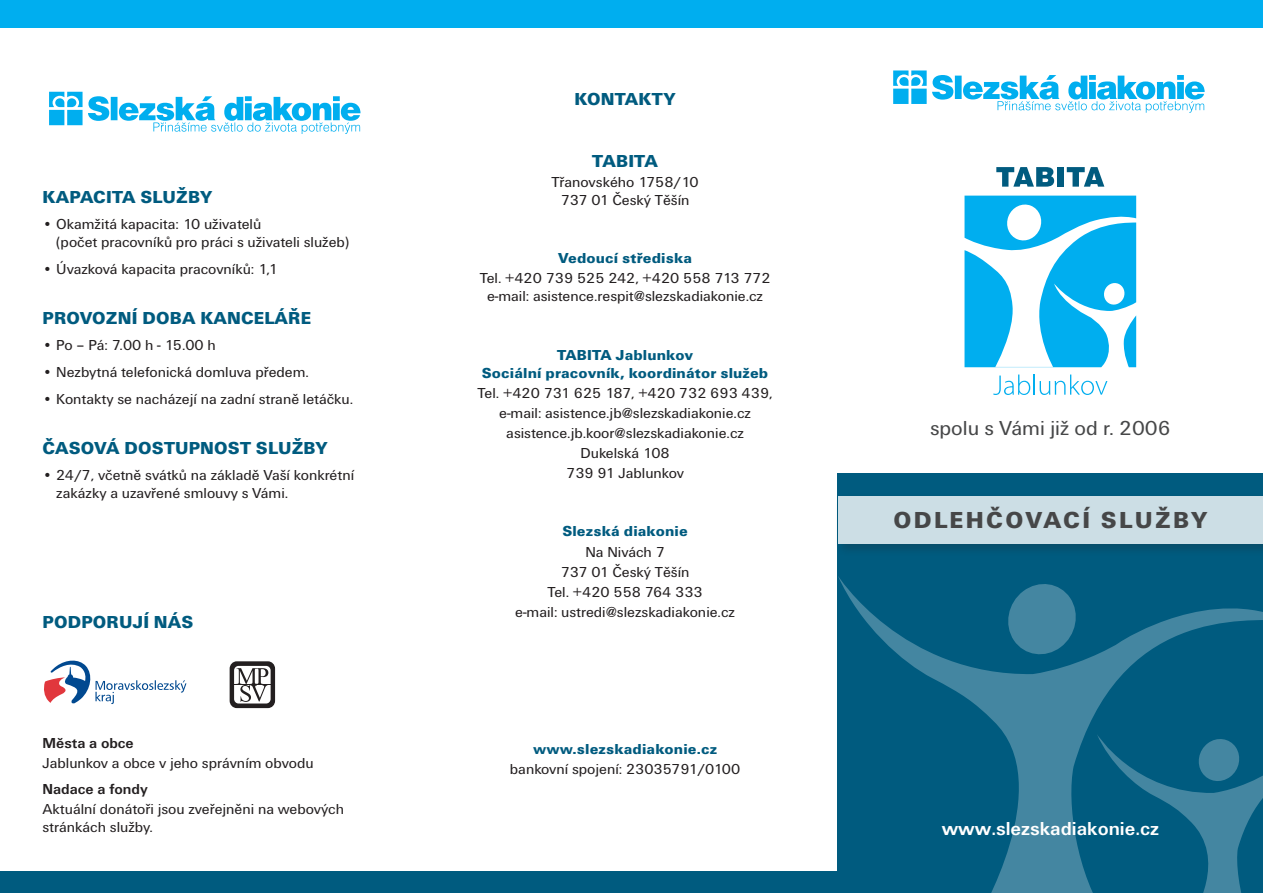
<style>
.page{position:relative;width:1263px;height:893px;background:#fff}
.page>*{position:absolute;margin:0;border:0;box-sizing:border-box;transform-origin:0 0}
.t1{font:900 24px "Unitus TCE";letter-spacing:.1em;color:#464748}
.t2{font:21px "Unitus TCE";color:#464748}
.t3{font:700 19.5px "Unitus TCE";color:#fff}
.t4{font:900 18px "Unitus TCE";letter-spacing:.01em;color:#005b7f}
.t5{font:15px/18px "Unitus TCE";color:#231f20}
.t6{font:900 15px "Unitus TCE";letter-spacing:.01em;color:#005b7f}
.t7{font:700 15px "Unitus TCE";color:#231f20}
</style>
<div class="page">
<div style="left:0;top:0;width:1263px;height:28px;background:#00aeef"></div>
<svg style="left:49px;top:92px;width:311px;height:42px"></svg>
<div style="left:0;top:872px;width:838px;height:21px;background:#005b7f"></div>
<svg style="left:44px;top:660px;width:142px;height:44px"></svg>
<svg style="left:230px;top:661px;width:45px;height:47px"></svg>
<div style="left:838px;top:474px;width:425px;height:419px;background:#005b7f"></div>
<svg style="left:893px;top:70px;width:311px;height:43px"></svg>
<svg style="left:838px;top:576px;width:425px;height:317px"></svg>
<svg style="left:1003px;top:579px;width:77px;height:80px"></svg>
<svg style="left:1097px;top:734px;width:166px;height:159px"></svg>
<svg style="left:996px;top:167px;width:58px;height:20px"></svg>
<div style="left:1057px;top:167px;width:7px;height:20px;background:#005b7f"></div>
<svg style="left:1067px;top:167px;width:37px;height:20px"></svg>
<svg style="left:993px;top:375px;width:114px;height:20px"></svg>
<svg style="left:964px;top:196px;width:172px;height:171px"></svg>
<div style="left:834px;top:492px;width:429px;height:65px;background:#231f20;opacity:.3"></div>
<div style="left:838px;top:496px;width:425px;height:48px;background:#ccdee5"></div>
<p class="t4" style="left:43px;top:186px;width:171px">KAPACITA SLUŽBY</p>
<p class="t5" style="left:56px;top:215px;width:295px;text-indent:-14px">• Okamžitá kapacita: 10 uživatelů<br>(počet pracovníků pro práci s uživateli služeb)</p>
<p class="t5" style="left:43px;top:260px;width:237px">• Úvazková kapacita pracovníků: 1,1</p>
<p class="t4" style="left:43px;top:308px;width:270px">PROVOZNÍ DOBA KANCELÁŘE</p>
<p class="t5" style="left:43px;top:337px;width:175px">• Po – Pá: 7.00 h - 15.00 h</p>
<p class="t5" style="left:43px;top:363px;width:268px">• Nezbytná telefonická domluva předem.</p>
<p class="t5" style="left:43px;top:390px;width:312px">• Kontakty se nacházejí na zadní straně letáčku.</p>
<p class="t4" style="left:43px;top:437px;width:287px">ČASOVÁ DOSTUPNOST SLUŽBY</p>
<p class="t5" style="left:56px;top:466px;width:299px;text-indent:-14px">• 24/7, včetně svátků na základě Vaší konkrétní zakázky a uzavřené smlouvy s Vámi.</p>
<p class="t4" style="left:43px;top:612px;width:152px">PODPORUJÍ NÁS</p>
<p class="t7" style="left:43px;top:734px;width:93px">Města a obce</p>
<p class="t5" style="left:43px;top:754px;width:273px">Jablunkov a obce v jeho správním obvodu</p>
<p class="t7" style="left:43px;top:781px;width:107px">Nadace a fondy</p>
<p class="t5" style="left:43px;top:801px;width:303px">Aktuální donátoři jsou zveřejněni na webových stránkách služby.</p>
<p class="t4" style="left:574px;top:89px;width:103px">KONTAKTY</p>
<p class="t4" style="left:592px;top:151px;width:67px">TABITA</p>
<p class="t5" style="left:551px;top:173px;width:149px;text-align:center">Třanovského 1758/10<br>737 01 Český Těšín</p>
<p class="t6" style="left:558px;top:250px;width:135px">Vedoucí střediska</p>
<p class="t5" style="left:480px;top:269px;width:292px;text-align:center">Tel. +420 739 525 242, +420 558 713 772 e-mail: asistence.respit@slezskadiakonie.cz</p>
<p class="t6" style="left:557px;top:346px;width:138px">TABITA Jablunkov</p>
<p class="t6" style="left:482px;top:364px;width:288px">Sociální pracovník, koordinátor služeb</p>
<p class="t5" style="left:478px;top:384px;width:297px">Tel. +420 731 625 187, +420 732 693 439,</p>
<p class="t5" style="left:499px;top:404px;width:253px">e-mail: asistence.jb@slezskadiakonie.cz</p>
<p class="t5" style="left:506px;top:424px;width:239px">asistence.jb.koor@slezskadiakonie.cz</p>
<p class="t5" style="left:580px;top:444px;width:91px">Dukelská 108</p>
<p class="t5" style="left:566px;top:464px;width:119px">739 91 Jablunkov</p>
<p class="t6" style="left:562px;top:523px;width:127px">Slezská diakonie</p>
<p class="t5" style="left:585px;top:543px;width:81px">Na Nivách 7</p>
<p class="t5" style="left:561px;top:563px;width:130px">737 01 Český Těšín</p>
<p class="t5" style="left:547px;top:583px;width:157px">Tel. +420 558 764 333</p>
<p class="t5" style="left:515px;top:603px;width:221px">e-mail: ustredi@slezskadiakonie.cz</p>
<p class="t6" style="left:533px;top:740px;width:186px">www.slezskadiakonie.cz</p>
<p class="t5" style="left:510px;top:760px;width:232px">bankovní spojení: 23035791/0100</p>
<p class="t2" style="left:930px;top:416px;width:242px">spolu s Vámi již od r. 2006</p>
<p class="t1" style="left:893px;top:507px;width:315px">ODLEHČOVACÍ SLUŽBY</p>
<p class="t3" style="left:942px;top:817px;width:219px">www.slezskadiakonie.cz</p>
</div>
